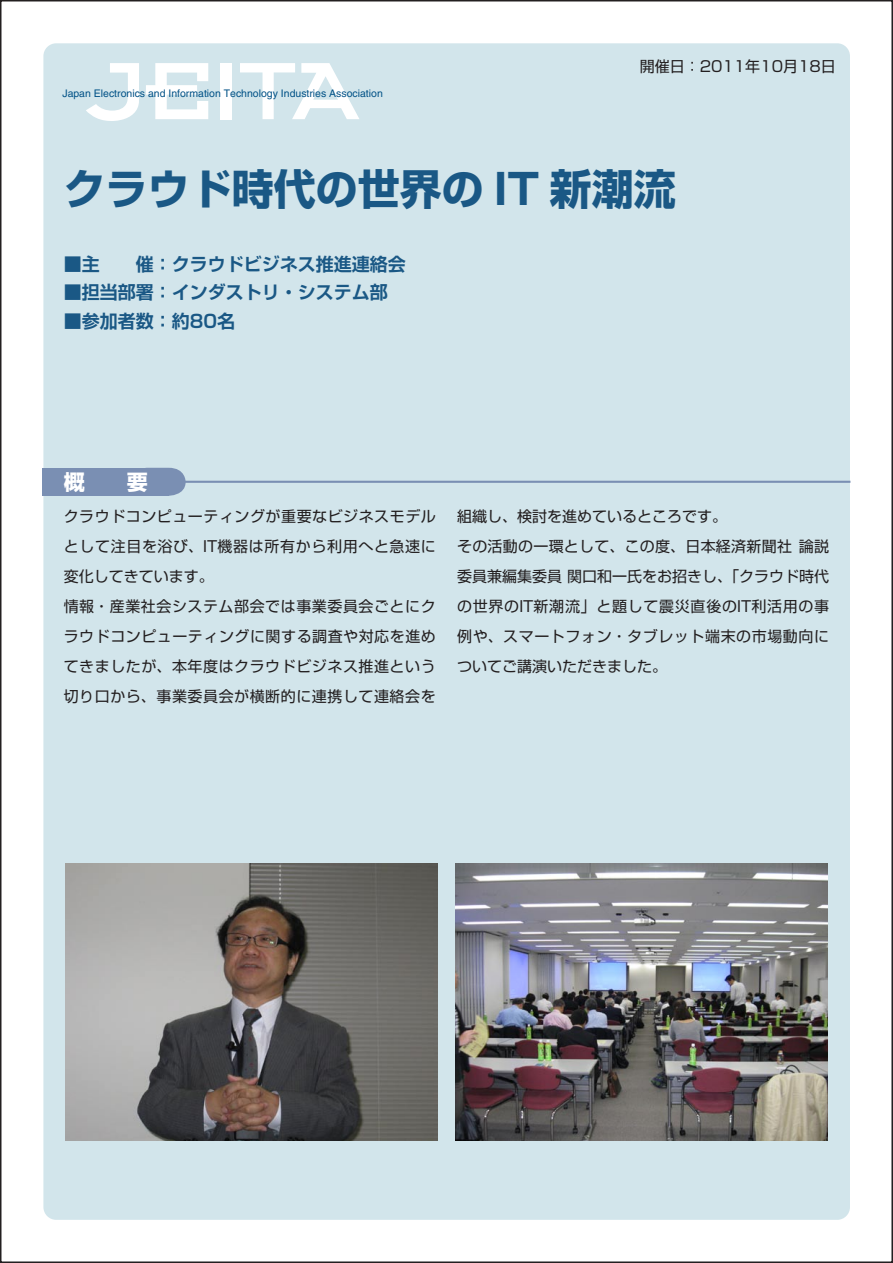
<style>
.page{position:relative;width:893px;height:1263px;background:#fff}
.page>*{position:absolute;margin:0;border:0;box-sizing:border-box;transform-origin:0 0}
.t1{font:700 42px "Shin Go Pro";color:#1a5885}
.t2{font:700 21px "Shin Go Pro";color:#fff}
.t3{font:700 18px "Shin Go Pro De";color:#1a5885}
.t4{font:15px/30px "Shin Go Pro";letter-spacing:.035em;color:#231f20;text-align:justify}
.t5{font:15px/30px "Shin Go Pro";letter-spacing:.015em;color:#231f20}
.t6{font:15px "Shin Go Pro";color:#231f20}
.t7{font:10.5px "Helvetica";color:#005186}
</style>
<div class="page">
<div style="left:43px;top:43px;width:807px;height:1177px;background:#d2e5eb;border-radius:13px"></div>
<svg style="left:86px;top:63px;width:53px;height:58px"></svg>
<div style="left:221px;top:63px;width:11px;height:56px;background:#fff"></div>
<svg style="left:146px;top:63px;width:62px;height:56px"></svg>
<svg style="left:240px;top:63px;width:119px;height:56px"></svg>
<hr style="left:128px;top:481px;width:722px;height:2px;background:#7a8fb3">
<svg style="left:169px;top:468px;width:17px;height:28px"></svg>
<div style="left:43px;top:468px;width:126px;height:28px;background:#7a8fb3"></div>
<img style="left:66px;top:863px;width:372px;height:277px">
<img style="left:455px;top:863px;width:372px;height:277px">
<p class="t7" style="left:62px;top:87px;width:322px">Japan Electronics and Information Technology Industries Association</p>
<p class="t6" style="left:640px;top:54px;width:198px">開催日：2011年10月18日</p>
<p class="t1" style="left:64px;top:156px;width:614px">クラウド時代の世界の IT 新潮流</p>
<p class="t3" style="left:64px;top:249px;width:344px">■主　　催：クラウドビジネス推進連絡会</p>
<p class="t3" style="left:64px;top:278px;width:326px">■担当部署：インダストリ・システム部</p>
<p class="t3" style="left:64px;top:306px;width:173px">■参加者数：約80名</p>
<p class="t2" style="left:64px;top:465px;width:85px">概　　要</p>
<p class="t4" style="left:64px;top:500px;width:374px">クラウドコンピューティングが重要なビジネスモデルとして注目を浴び、IT機器は所有から利用へと急速に変化してきています。</p>
<p class="t4" style="left:64px;top:590px;width:374px">情報・産業社会システム部会では事業委員会ごとにクラウドコンピューティングに関する調査や対応を進めてきましたが、本年度はクラウドビジネス推進という切り口から、事業委員会が横断的に連携して連絡会を</p>
<p class="t6" style="left:457px;top:504px;width:271px">組織し、検討を進めているところです。</p>
<p class="t5" style="left:457px;top:530px;width:374px">その活動の一環として、この度、日本経済新聞社<br>委員兼編集委員関口和一氏をお招きし、「クラウド時代の世界のIT新潮流」と題して震災直後のIT利活用の事例や、スマートフォン・タブレット端末の市場動向についてご講演いただきました。</p>
<p class="t4" style="left:799px;top:530px;width:32px">論説</p>
</div>
